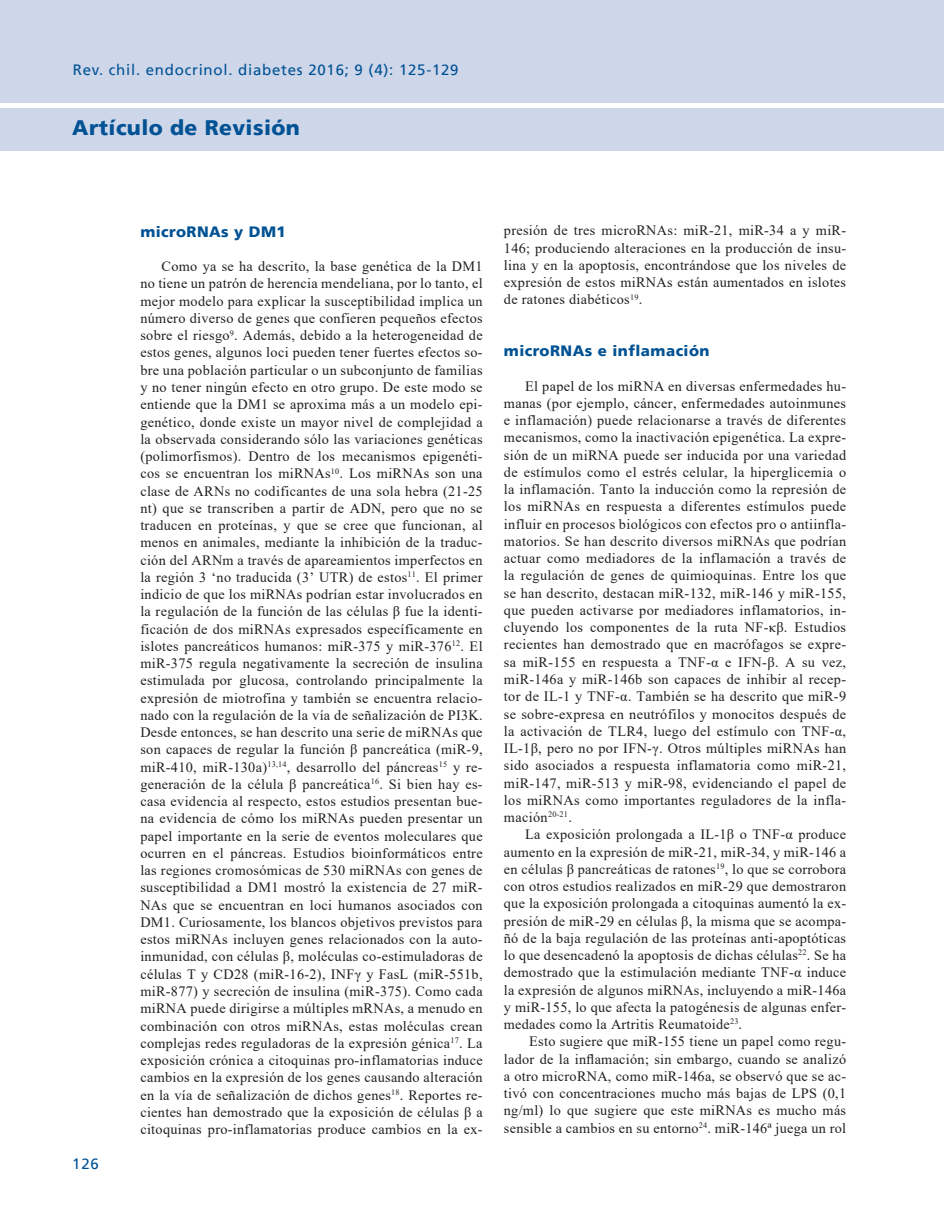
<style>
.page{position:relative;width:944px;height:1214px;background:#fff}
.page>*{position:absolute;margin:0;border:0;box-sizing:border-box;transform-origin:0 0}
.t1{font:900 21px "Frutiger LT";letter-spacing:.02em;color:#005294}
.t2{font:15px "Frutiger LT";letter-spacing:.05em;color:#005294}
._2-subtitulo{font:900 15px "Frutiger LT";letter-spacing:.03em;color:#005294}
.TEXTO{font:14.25px/17.2px "Times New Roman";letter-spacing:.02em;color:#231f20;text-align:justify}
</style>
<div class="page">
<div style="left:0;top:109px;width:944px;height:42px;background:#ced6e9"></div>
<div style="left:0;top:0;width:944px;height:103px;background:#ced6e9"></div>
<p class="t2" style="left:73px;top:61px;width:387px">Rev. chil. endocrinol. diabetes 2016; 9 (4): 125-129</p>
<h1 class="t1" style="left:72px;top:115px;width:229px">Artículo de Revisión</h1>
<p class="t2" style="left:72px;top:1155px;width:28px">126</p>
<p class="_2-subtitulo" style="left:140px;top:222px;width:147px">microRNAs y DM1</p>
<p class="TEXTO" style="left:140px;top:257px;width:344px;text-indent:21px">Como ya se ha descrito, la base genética de la DM1 no tiene un patrón de herencia mendeliana, por lo tanto, el mejor modelo para explicar la susceptibilidad implica un número diverso de genes que confieren pequeños efectos sobre el riesgo<sup>9</sup>. Además, debido a la heterogeneidad de estos genes, algunos loci pueden tener fuertes efectos so&shy;bre una población particular o un subconjunto de familias y no tener ningún efecto en otro grupo. De este modo se entiende que la DM1 se aproxima más a un modelo epi&shy;genético, donde existe un mayor nivel de complejidad a la observada considerando sólo las variaciones genéticas (polimorfismos). Dentro de los mecanismos epigenéti&shy;cos se encuentran los miRNAs<sup>10</sup>. Los miRNAs son una clase de ARNs no codificantes de una sola hebra (21-25 nt) que se transcriben a partir de ADN, pero que no se traducen en proteínas, y que se cree que funcionan, al menos en animales, mediante la inhibición de la traduc&shy;ción del ARNm a través de apareamientos imperfectos en la región 3 ‘no traducida (3’ UTR) de estos<sup>11</sup>. El primer indicio de que los miRNAs podrían estar involucrados en la regulación de la función de las células β fue la identi&shy;ficación de dos miRNAs expresados específicamente en islotes pancreáticos humanos: miR-375 y miR-376<sup>12</sup>. El miR-375 regula negativamente la secreción de insulina estimulada por glucosa, controlando principalmente la expresión de miotrofina y también se encuentra relacio&shy;nado con la regulación de la vía de señalización de PI3K.<br>Desde entonces, se han descrito una serie de miRNAs que son capaces de regular la función β pancreática (miR-9, miR-410, miR-130a)<sup>13,14</sup>, desarrollo del páncreas<sup>15</sup> y re&shy;generación de la célula β pancreática<sup>16</sup>. Si bien hay es&shy;casa evidencia al respecto, estos estudios presentan bue&shy;na evidencia de cómo los miRNAs pueden presentar un papel importante en la serie de eventos moleculares que ocurren en el páncreas. Estudios bioinformáticos entre las regiones cromosómicas de 530 miRNAs con genes de susceptibilidad a DM1 mostró la existencia de 27 miR-NAs que se encuentran en loci humanos asociados con DM1. Curiosamente, los blancos objetivos previstos para estos miRNAs incluyen genes relacionados con la auto&shy;inmunidad, con células β, moléculas co-estimuladoras de células T y CD28 (miR-16-2), INFγ y FasL (miR-551b, miR-877) y secreción de insulina (miR-375). Como cada miRNA puede dirigirse a múltiples mRNAs, a menudo en combinación con otros miRNAs, estas moléculas crean complejas redes reguladoras de la expresión génica<sup>17</sup>. La exposición crónica a citoquinas pro-inflamatorias induce cambios en la expresión de los genes causando alteración en la vía de señalización de dichos genes<sup>18</sup>. Reportes re&shy;cientes han demostrado que la exposición de células β a citoquinas pro-inflamatorias produce cambios en la ex-</p>
<p class="TEXTO" style="left:504px;top:221px;width:344px">presión de tres microRNAs: miR-21, miR-34 a y miR-146; produciendo alteraciones en la producción de insu&shy;lina y en la apoptosis, encontrándose que los niveles de expresión de estos miRNAs están aumentados en islotes de ratones diabéticos<sup>19</sup>.</p>
<p class="_2-subtitulo" style="left:504px;top:342px;width:207px">microRNAs e inflamación</p>
<p class="TEXTO" style="left:504px;top:377px;width:344px;text-indent:21px">El papel de los miRNA en diversas enfermedades hu&shy;manas (por ejemplo, cáncer, enfermedades autoinmunes e inflamación) puede relacionarse a través de diferentes mecanismos, como la inactivación epigenética. La expre&shy;sión de un miRNA puede ser inducida por una variedad de estímulos como el estrés celular, la hiperglicemia o la inflamación. Tanto la inducción como la represión de los miRNAs en respuesta a diferentes estímulos puede influir en procesos biológicos con efectos pro o antiinfla&shy;matorios. Se han descrito diversos miRNAs que podrían actuar como mediadores de la inflamación a través de la regulación de genes de quimioquinas. Entre los que se han descrito, destacan miR-132, miR-146 y miR-155, que pueden activarse por mediadores inflamatorios, in&shy;cluyendo los componentes de la ruta NF-κβ. Estudios recientes han demostrado que en macrófagos se expre&shy;sa miR-155 en respuesta a TNF-α e IFN-β. A su vez, miR-146a y miR-146b son capaces de inhibir al recep&shy;tor de IL-1 y TNF-α. También se ha descrito que miR-9 se sobre-expresa en neutrófilos y monocitos después de la activación de TLR4, luego del estímulo con TNF-α, IL-1β, pero no por IFN-γ. Otros múltiples miRNAs han sido asociados a respuesta inflamatoria como miR-21, miR-147, miR-513 y miR-98, evidenciando el papel de los miRNAs como importantes reguladores de la infla&shy;mación<sup>20-21</sup>.</p>
<p class="TEXTO" style="left:504px;top:825px;width:344px;text-indent:21px">La exposición prolongada a IL-1β o TNF-α produce aumento en la expresión de miR-21, miR-34, y miR-146 a en células β pancreáticas de ratones<sup>19</sup>, lo que se corrobora con otros estudios realizados en miR-29 que demostraron que la exposición prolongada a citoquinas aumentó la ex&shy;presión de miR-29 en células β, la misma que se acompa&shy;ñó de la baja regulación de las proteínas anti-apoptóticas lo que desencadenó la apoptosis de dichas células<sup>22</sup>. Se ha demostrado que la estimulación mediante TNF-α induce la expresión de algunos miRNAs, incluyendo a miR-146a y miR-155, lo que afecta la patogénesis de algunas enfer&shy;medades como la Artritis Reumatoide<sup>23</sup>.</p>
<p class="TEXTO" style="left:504px;top:1032px;width:344px;text-indent:25px">Esto sugiere que miR-155 tiene un papel como regu&shy;lador de la inflamación; sin embargo, cuando se analizó a otro microRNA, como miR-146a, se observó que se ac&shy;tivó con concentraciones mucho más bajas de LPS (0,1 ng/ml) lo que sugiere que este miRNAs es mucho más sensible a cambios en su entorno<sup>24</sup>. miR-146ª juega un rol</p>
</div>
